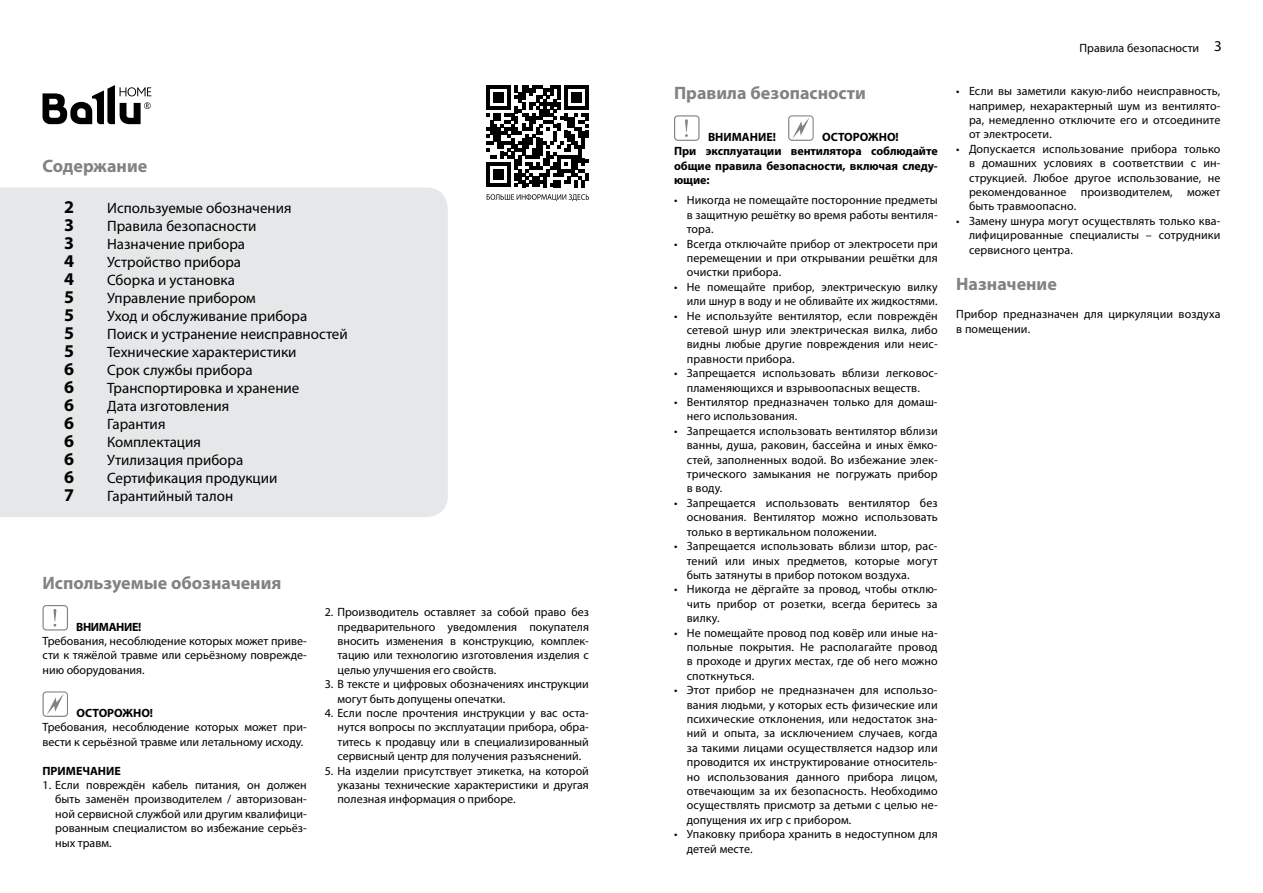
<style>
.page{position:relative;width:1263px;height:893px;background:#fff}
.page>*{position:absolute;margin:0;border:0;box-sizing:border-box;transform-origin:0 0}
.t1{font:700 18px "Myriad Pro";color:#808284}
.t2{font:700 18px "Myriad Pro";color:#000}
.t3{font:15px "Myriad Pro";color:#000}
.t4{font:12px/14.4px "Myriad Pro";letter-spacing:.01em;color:#000;text-align:justify}
.t5{font:700 12px/14.4px "Myriad Pro";letter-spacing:-.005em;color:#000}
.t6{font:700 12px "Myriad Pro";letter-spacing:-.03em;color:#000}
.s1{font-size:15px}
</style>
<div class="page">
<div style="left:0;top:188px;width:448px;height:329px;background:#e6e7e8"></div>
<svg style="left:43px;top:605px;width:25px;height:25px"></svg>
<svg style="left:43px;top:691px;width:25px;height:26px"></svg>
<svg style="left:674px;top:115px;width:25px;height:26px"></svg>
<svg style="left:788px;top:115px;width:26px;height:26px"></svg>
<svg style="left:43px;top:85px;width:108px;height:39px"></svg>
<svg style="left:487px;top:194px;width:102px;height:7px"></svg>
<svg style="left:487px;top:85px;width:102px;height:102px"></svg>
<h1 class="t1" style="left:43px;top:158px;width:106px">Содержание</h1>
<h1 class="t2" style="left:64px;top:198px;width:11px">2</h1>
<p class="t3" style="left:107px;top:202px;width:186px">Используемые обозначения</p>
<h1 class="t2" style="left:64px;top:216px;width:11px">3</h1>
<p class="t3" style="left:107px;top:220px;width:151px">Правила безопасности</p>
<h1 class="t2" style="left:64px;top:234px;width:11px">3</h1>
<p class="t3" style="left:107px;top:238px;width:139px">Назначение прибора</p>
<h1 class="t2" style="left:64px;top:252px;width:11px">4</h1>
<p class="t3" style="left:107px;top:256px;width:135px">Устройство прибора</p>
<h1 class="t2" style="left:64px;top:270px;width:11px">4</h1>
<p class="t3" style="left:107px;top:274px;width:129px">Сборка и установка</p>
<h1 class="t2" style="left:64px;top:288px;width:11px">5</h1>
<p class="t3" style="left:107px;top:292px;width:150px">Управление прибором</p>
<h1 class="t2" style="left:64px;top:306px;width:11px">5</h1>
<p class="t3" style="left:107px;top:310px;width:202px">Уход и обслуживание прибора</p>
<h1 class="t2" style="left:64px;top:324px;width:11px">5</h1>
<p class="t3" style="left:107px;top:328px;width:242px">Поиск и устранение неисправностей</p>
<h1 class="t2" style="left:64px;top:342px;width:11px">5</h1>
<p class="t3" style="left:107px;top:346px;width:191px">Технические характеристики</p>
<h1 class="t2" style="left:64px;top:360px;width:11px">6</h1>
<p class="t3" style="left:107px;top:364px;width:147px">Срок службы прибора</p>
<h1 class="t2" style="left:64px;top:378px;width:11px">6</h1>
<p class="t3" style="left:107px;top:382px;width:194px">Транспортировка и хранение</p>
<h1 class="t2" style="left:64px;top:396px;width:11px">6</h1>
<p class="t3" style="left:107px;top:400px;width:124px">Дата изготовления</p>
<h1 class="t2" style="left:64px;top:414px;width:11px">6</h1>
<p class="t3" style="left:107px;top:418px;width:60px">Гарантия</p>
<h1 class="t2" style="left:64px;top:432px;width:11px">6</h1>
<p class="t3" style="left:107px;top:436px;width:95px">Комплектация</p>
<h1 class="t2" style="left:64px;top:450px;width:11px">6</h1>
<p class="t3" style="left:107px;top:454px;width:138px">Утилизация прибора</p>
<h1 class="t2" style="left:64px;top:468px;width:11px">6</h1>
<p class="t3" style="left:107px;top:472px;width:172px">Сертификация продукции</p>
<h1 class="t2" style="left:64px;top:486px;width:11px">7</h1>
<p class="t3" style="left:107px;top:490px;width:128px">Гарантийный талон</p>
<h1 class="t1" style="left:43px;top:574px;width:240px">Используемые обозначения</h1>
<p class="t6" style="left:76px;top:621px;width:67px">ВНИМАНИЕ!</p>
<p class="t4" style="left:43px;top:635px;width:266px">Тре бо ва ния, не со блю де ние ко то рых мо жет при ве&shy;с ти к тяжёлой трав ме или се рьёз но му по вреж де&shy;нию обо ру до ва ния.</p>
<p class="t5" style="left:77px;top:706px;width:78px">ОСТОРОЖНО!</p>
<p class="t4" style="left:43px;top:721px;width:266px">Требования, несоблюдение которых может при&shy;вести к серьёзной травме или летальному исходу.</p>
<p class="t5" style="left:43px;top:764px;width:80px">ПРИ МЕ ЧА НИЕ</p>
<p class="t4" style="left:55px;top:779px;width:253px;text-indent:-13px">1. Ес ли по вреж дён ка бель пи та ния, он дол жен быть за ме нён про из во ди те лем / ав то ри зо ван&shy;ной сер вис ной служ бой или дру гим ква ли фи ци&shy;ро ванным спе ци а ли с том во из бе жа ние се рь ёз&shy;ных травм.</p>
<p class="t4" style="left:337px;top:606px;width:253px;text-indent:-13px">2. Производитель оставляет за собой право без предварительного уведомления покупателя вносить изменения в конструкцию, комплек&shy;тацию или технологию изготовления изделия с целью улучшения его свойств.</p>
<p class="t4" style="left:337px;top:678px;width:253px;text-indent:-13px">3. В тексте и цифровых обозначениях инструкции могут быть допущены опечатки.</p>
<p class="t4" style="left:337px;top:707px;width:253px;text-indent:-13px">4. Если после прочтения инструкции у вас оста&shy;нутся вопросы по эксплуатации прибора, обра&shy;титесь к продавцу или в специализированный сервисный центр для получения разъяснений.</p>
<p class="t4" style="left:337px;top:764px;width:253px;text-indent:-13px">5. На изделии присутствует этикетка, на которой указаны технические характеристики и другая полезная информация о приборе.</p>
<h1 class="t1" style="left:674px;top:84px;width:193px">Правила безопасности</h1>
<p class="t5" style="left:708px;top:130px;width:69px">ВНИ МА НИЕ!</p>
<p class="t5" style="left:674px;top:130px;width:265px;text-indent:148px">ОСТОРОЖНО!<br>При эксплуатации вентилятора соблюдайте общие правила безопасности, включая следу&shy;ющие:</p>
<p class="t4" style="left:687px;top:194px;width:252px;text-indent:-13px">• Никогда не помещайте посторонние предметы в защитную решётку во время работы вентиля&shy;тора.</p>
<p class="t4" style="left:687px;top:237px;width:252px;text-indent:-13px">• Всегда отключайте прибор от электросети при перемещении и при открывании решётки для очистки прибора.</p>
<p class="t4" style="left:674px;top:281px;width:265px;text-align:right">• Не помещайте прибор, электрическую вилку или шнур в воду и не обливайте их жидкостями.</p>
<p class="t4" style="left:687px;top:309px;width:252px;text-indent:-13px">• Не используйте вентилятор, если повреждён сетевой шнур или электрическая вилка, либо видны любые другие повреждения или неис&shy;правности прибора.</p>
<p class="t4" style="left:674px;top:367px;width:265px;text-align:center">• Запрещается использовать вблизи легковос&shy;пламеняющихся и взрывоопасных веществ.</p>
<p class="t4" style="left:687px;top:396px;width:252px;text-indent:-13px">• Вентилятор предназначен только для домаш&shy;него использования.</p>
<p class="t4" style="left:687px;top:425px;width:252px;text-indent:-13px">• Запрещается использовать вентилятор вблизи ванны, душа, раковин, бассейна и иных ёмко&shy;стей, заполненных водой. Во избежание элек&shy;трического замыкания не погружать прибор в воду.</p>
<p class="t4" style="left:687px;top:497px;width:252px;text-indent:-13px">• Запрещается использовать вентилятор без основания. Вентилятор можно использовать только в вертикальном положении.</p>
<p class="t4" style="left:687px;top:540px;width:252px;text-indent:-13px">• Запрещается использовать вблизи штор, рас&shy;тений или иных предметов, которые могут быть затянуты в прибор потоком воздуха.</p>
<p class="t4" style="left:687px;top:583px;width:252px;text-indent:-13px">• Никогда не дёргайте за провод, чтобы отклю&shy;чить прибор от розетки, всегда беритесь за вилку.</p>
<p class="t4" style="left:687px;top:626px;width:252px;text-indent:-13px">• Не помещайте провод под ковёр или иные на&shy;польные покрытия. Не располагайте провод в проходе и других местах, где об него можно споткнуться.</p>
<p class="t4" style="left:687px;top:684px;width:252px;text-indent:-13px">• Этот прибор не предназначен для использо&shy;вания людьми, у которых есть физические или психические отклонения, или недостаток зна&shy;ний и опыта, за исключением случаев, когда за такими лицами осуществляется надзор или проводится их инструктирование относитель&shy;но использования данного прибора лицом, отвечающим за их безопасность. Необходимо осуществлять присмотр за детьми с целью не&shy;допущения их игр с прибором.</p>
<p class="t4" style="left:687px;top:828px;width:252px;text-indent:-13px">• Упаковку прибора хранить в недоступном для детей месте.</p>
<p class="t4" style="left:1079px;top:42px;width:144px">Правила безопасности <span class="s1">3</span></p>
<p class="t4" style="left:969px;top:85px;width:253px;text-indent:-13px">• Если вы заметили какую-либо неисправность, например, нехарактерный шум из вентилято&shy;ра, немедленно отключите его и отсоедините от электросети.</p>
<p class="t4" style="left:969px;top:143px;width:253px;text-indent:-13px">• Допускается использование прибора только в домашних условиях в соответствии с ин&shy;струкцией. Любое другое использование, не рекомендованное производителем, может быть травмоопасно.</p>
<p class="t4" style="left:969px;top:215px;width:253px;text-indent:-13px">• Замену шнура могут осуществлять только ква&shy;лифицированные специалисты – сотрудники сервисного центра.</p>
<h1 class="t1" style="left:956px;top:275px;width:102px">Назначение</h1>
<p class="t4" style="left:956px;top:308px;width:266px">Прибор предназначен для циркуляции воздуха в помещении.</p>
</div>
